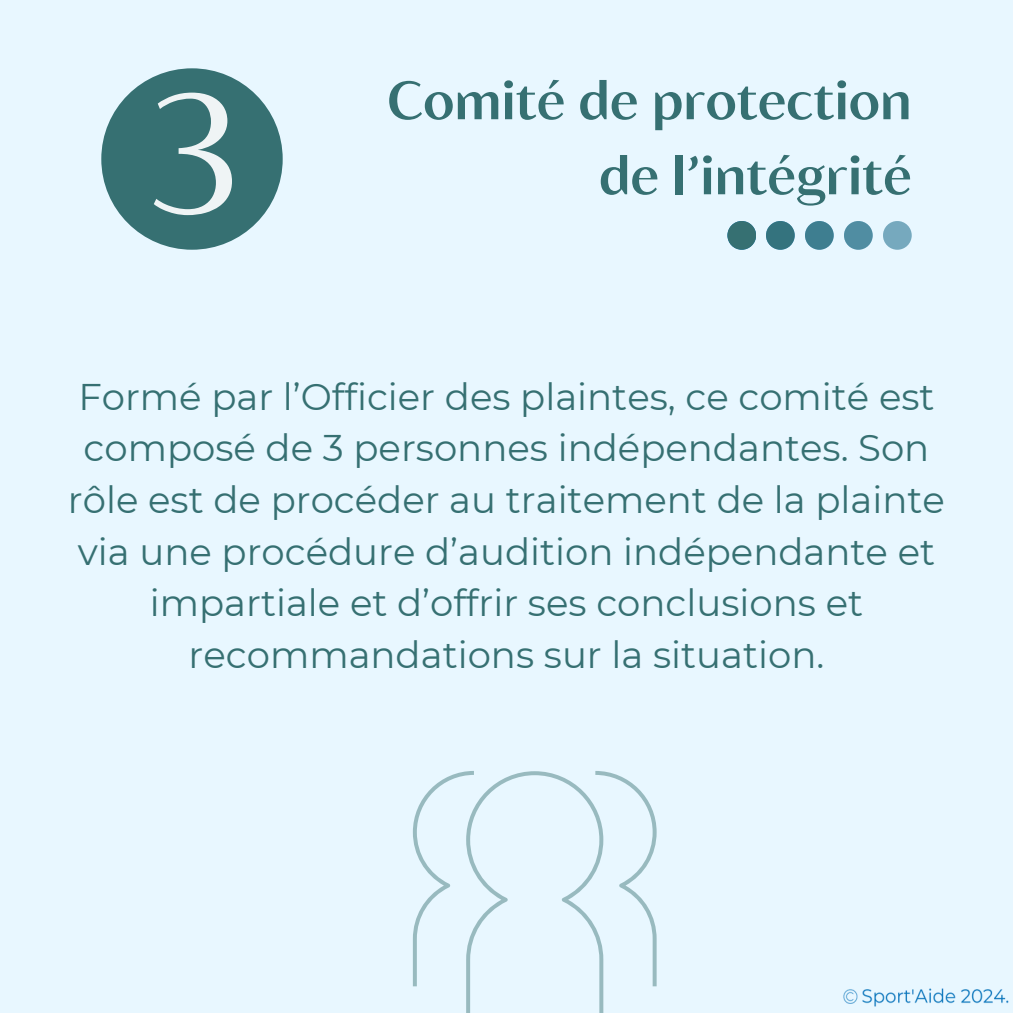
<style>
.page{position:relative;width:1013px;height:1013px;background:#fff}
.page>*{position:absolute;margin:0;border:0;box-sizing:border-box;transform-origin:0 0}
.t1{font:168.75px "Blacker Sans Text";color:#eff4f5}
.t2{font:700 53.75px "Blacker Sans Text";color:#367072}
.t3{font:37.12px/51.5px "Montserrat";color:#367072;text-align:center}
</style>
<div class="page">
<div style="left:0;top:0;width:1012px;height:1012px;background:#e8f7ff"></div>
<div style="left:727px;top:221px;width:29px;height:29px;background:#367072;border-radius:50%"></div>
<div style="left:766px;top:221px;width:28px;height:29px;background:#34737e;border-radius:50%"></div>
<div style="left:805px;top:221px;width:28px;height:29px;background:#3e7e90;border-radius:50%"></div>
<div style="left:844px;top:221px;width:28px;height:29px;background:#508da2;border-radius:50%"></div>
<div style="left:883px;top:221px;width:28px;height:29px;background:#76a9be;border-radius:50%"></div>
<svg style="left:413px;top:771px;width:243px;height:241px"></svg>
<div style="left:101px;top:68px;width:182px;height:182px;background:#367072;border-radius:50%"></div>
<img style="left:843px;top:988px;width:166px;height:19px">
<p class="t1" style="left:147px;top:48px;width:96px">3</p>
<h1 class="t2" style="left:387px;top:67px;width:526px">Comité de protection</h1>
<h1 class="t2" style="left:599px;top:142px;width:314px">de l’intégrité</h1>
<p class="t3" style="left:68px;top:370px;width:878px">Formé par l’Officier des plaintes, ce comité est composé de 3 personnes indépendantes. Son rôle est de procéder au traitement de la plainte via une procédure d’audition indépendante et impartiale et d’offrir ses conclusions et recommandations sur la situation.</p>
</div>
